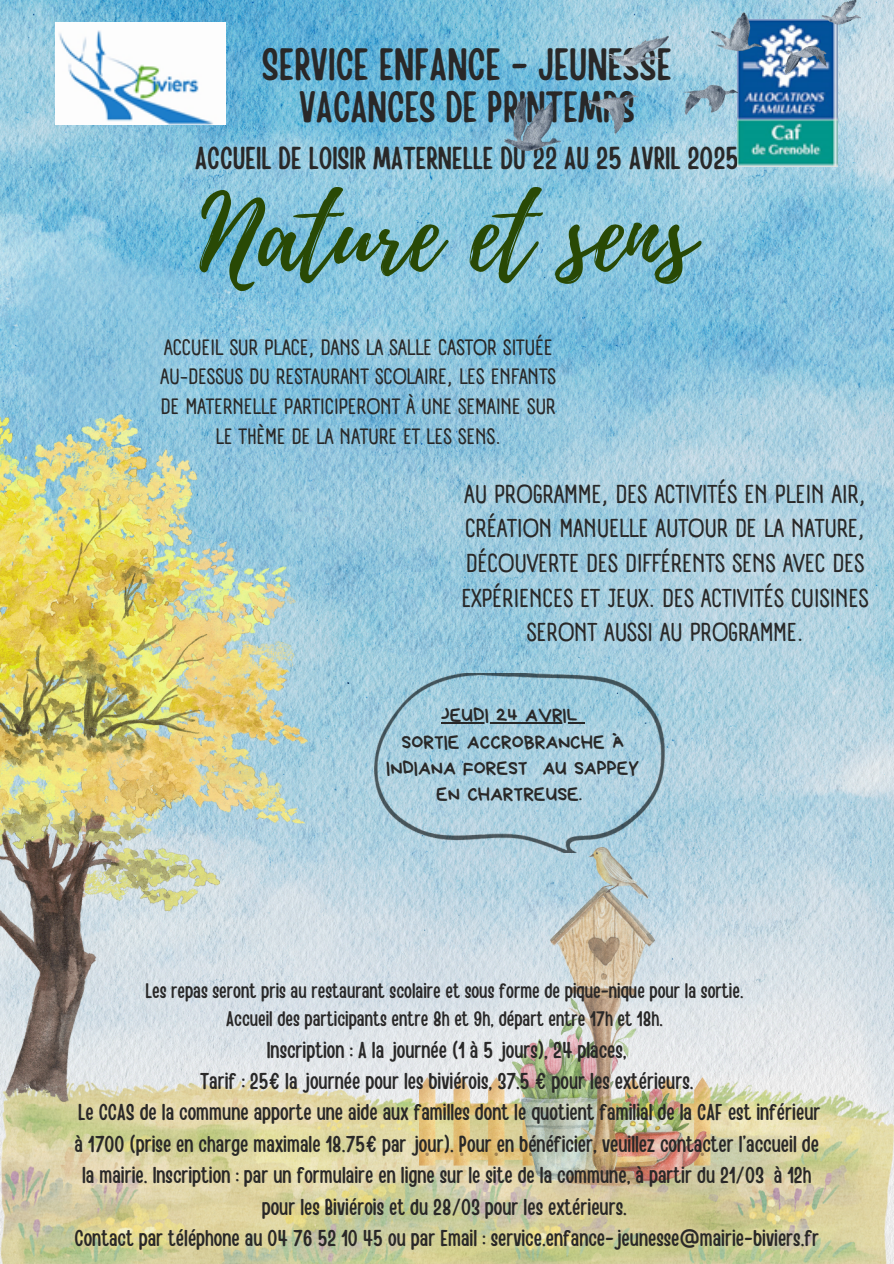
<style>
.page{position:relative;width:894px;height:1264px;background:#fff}
.page>*{position:absolute;margin:0;border:0;box-sizing:border-box;transform-origin:0 0}
.t1{font:102px "Playlist Script";color:#294905}
.t2{font:45px "Handy Casual Condensed";color:#292828}
.t3{font:43.5px "Handy Casual Condensed";color:#292828}
.t4{font:31.5px "Handy Casual Condensed";color:#292828}
.t5{font:700 25.35px/34.7px "A Day Without Sun Text";color:#292828;text-align:center}
.t6{font:22.8px/31.3px "Handy Casual Condensed";color:#292828;text-align:center}
.t7{font:700 21.75px/29.7px "A Day Without Sun Text";color:#292828;text-align:center}
.t8{font:20.85px/28.5px "Handy Casual Condensed";color:#292828;text-align:center}
.t9{font:19.65px/26.4px "Bryndan Write";color:#292828;text-align:center}
</style>
<div class="page">
<img style="left:0;top:0;width:893px;height:1076px">
<img style="left:0;top:1076px;width:893px;height:187px">
<img style="left:419px;top:847px;width:297px;height:339px">
<img style="left:0;top:408px;width:307px;height:693px">
<img style="left:56px;top:23px;width:170px;height:102px">
<img style="left:737px;top:151px;width:100px;height:15px">
<img style="left:504px;top:0;width:357px;height:151px">
<img style="left:374px;top:673px;width:290px;height:179px">
<hr style="left:441px;top:722px;width:136px;height:1px;background:#292828">
<p class="t2" style="left:262px;top:35px;width:411px">SERVICE ENFANCE - JEUNESSE</p>
<p class="t3" style="left:299px;top:78px;width:337px">VACANCES DE PRINTEMPS</p>
<p class="t4" style="left:195px;top:137px;width:545px">ACCUEIL DE LOISIR MATERNELLE DU 22 AU 25 AVRIL 2025</p>
<p class="t1" style="left:199px;top:162px;width:496px">Nature et sens</p>
<h3 class="t7" style="left:160px;top:332px;width:397px">ACCUEIL SUR PLACE, DANS LA SALLE CASTOR SITUÉE AU-DESSUS DU RESTAURANT SCOLAIRE, LES ENFANTS DE MATERNELLE PARTICIPERONT À UNE SEMAINE SUR LE THÈME DE LA NATURE ET LES SENS.</h3>
<p class="t5" style="left:461px;top:477px;width:408px">AU PROGRAMME, DES ACTIVITÉS EN PLEIN AIR, CRÉATION MANUELLE AUTOUR DE LA NATURE, DÉCOUVERTE DES DIFFÉRENTS SENS AVEC DES EXPÉRIENCES ET JEUX. DES ACTIVITÉS CUISINES SERONT AUSSI AU PROGRAMME.</p>
<h1 class="t9" style="left:441px;top:702px;width:138px">JEUDI 24 AVRIL</h1>
<h6 class="t9" style="left:386px;top:728px;width:254px">SORTIE ACCROBRANCHE À<br>INDIANA FOREST AU SAPPEY<br>EN CHARTREUSE.</h6>
<h2 class="t8" style="left:145px;top:975px;width:599px">Les repas seront pris au restaurant scolaire et sous forme de pique-nique pour la sortie.<br>Accueil des participants entre 8h et 9h, départ entre 17h et 18h.</h2>
<h2 class="t6" style="left:74px;top:1032px;width:747px">Inscription : A la journée (1 à 5 jours), 24 places,<br>Tarif : 25€ la journée pour les biviérois, 37.5 € pour les extérieurs.<br>Le CCAS de la commune apporte une aide aux familles dont le quotient familial de la CAF est inférieur à 1700 (prise en charge maximale 18.75€ par jour). Pour en bénéficier, veuillez contacter l’accueil de la mairie. Inscription : par un formulaire en ligne sur le site de la commune, à partir du 21/03 à 12h pour les Biviérois et du 28/03 pour les extérieurs.<br>Contact par téléphone au 04 76 52 10 45 ou par Email : service.enfance-jeunesse@mairie-biviers.fr</h2>
</div>
